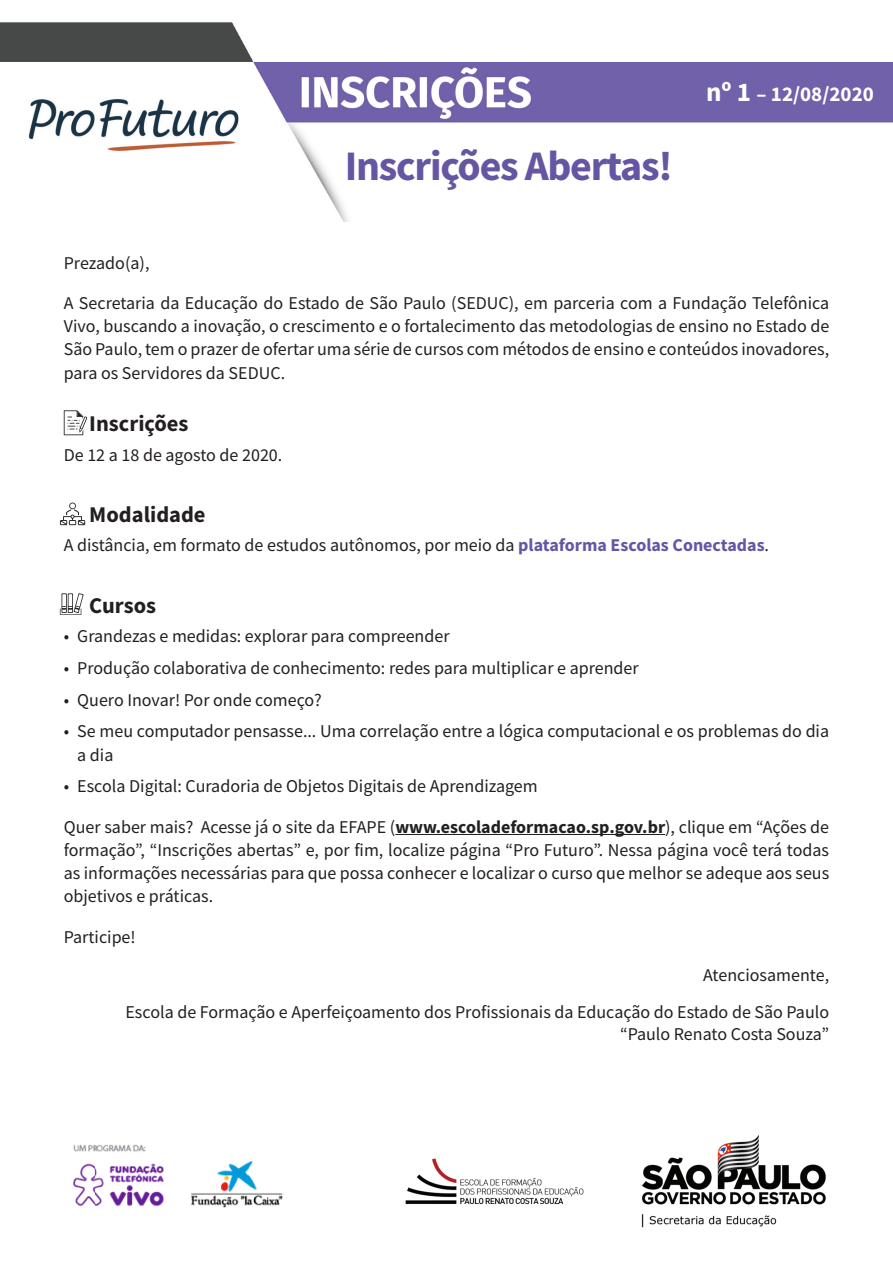
<style>
.page{position:relative;width:893px;height:1263px;background:#fff}
.page>*{position:absolute;margin:0;border:0;box-sizing:border-box;transform-origin:0 0}
.Titulo{font:700 42px "Source Sans Pro";letter-spacing:-.03em;color:#6556a4}
.intertitulo{font:700 22.5px "Source Sans Pro";color:#231f20}
.t1{font:700 21px "Source Sans Pro";color:#fff}
.texto_corrido{font:18px/23.2px "Source Sans Pro";color:#231f20;text-align:justify}
.s1{font-size:27px}
.s2{font-weight:700;color:#6556a4}
.s3{font-weight:700}
</style>
<div class="page">
<img style="left:0;top:22px;width:893px;height:199px">
<img style="left:405px;top:1135px;width:421px;height:93px">
<hr style="left:395px;top:834px;width:270px;height:1px;background:#231f20">
<svg style="left:64px;top:410px;width:23px;height:25px"></svg>
<svg style="left:60px;top:502px;width:25px;height:23px"></svg>
<svg style="left:60px;top:593px;width:24px;height:22px"></svg>
<img style="left:72px;top:1144px;width:211px;height:64px">
<p class="Titulo" style="left:345px;top:137px;width:329px">Inscrições Abertas!</p>
<p class="t1" style="left:706px;top:80px;width:169px"><span class="s1">nº 1</span> – 12/08/2020</p>
<p class="texto_corrido" style="left:64px;top:251px;width:87px">Prezado(a),</p>
<p class="texto_corrido" style="left:64px;top:291px;width:767px">A Secretaria da Educação do Estado de São Paulo (SEDUC), em parceria com a Fundação Telefônica Vivo, buscando a inovação, o crescimento e o fortalecimento das metodologias de ensino no Estado de São Paulo, tem o prazer de ofertar uma série de cursos com métodos de ensino e conteúdos inovadores, para os Servidores da SEDUC.</p>
<p class="intertitulo" style="left:89px;top:408px;width:101px">Inscrições</p>
<p class="texto_corrido" style="left:64px;top:443px;width:220px">De 12 a 18 de agosto de 2020.</p>
<p class="intertitulo" style="left:89px;top:499px;width:118px">Modalidade</p>
<p class="texto_corrido" style="left:64px;top:534px;width:707px">A distância, em formato de estudos autônomos, por meio da <span class="s2">plataforma Escolas Conectadas</span>.</p>
<p class="intertitulo" style="left:89px;top:590px;width:68px">Cursos</p>
<p class="texto_corrido" style="left:64px;top:624px;width:387px">• Grandezas e medidas: explorar para compreender</p>
<p class="texto_corrido" style="left:64px;top:656px;width:576px">• Produção colaborativa de conhecimento: redes para multiplicar e aprender</p>
<p class="texto_corrido" style="left:64px;top:688px;width:259px">• Quero Inovar! Por onde começo?</p>
<p class="texto_corrido" style="left:77px;top:720px;width:753px;text-indent:-14px">• Se meu computador pensasse... Uma correlação entre a lógica computacional e os problemas do dia a dia</p>
<p class="texto_corrido" style="left:64px;top:775px;width:475px">• Escola Digital: Curadoria de Objetos Digitais de Aprendizagem</p>
<p class="texto_corrido" style="left:64px;top:815px;width:767px">Quer saber mais? Acesse já o site da EFAPE (<span class="s3">www.escoladeformacao.sp.gov.br</span>), clique em “Ações de formação”, “Inscrições abertas” e, por fim, localize página “Pro Futuro”. Nessa página você terá todas as informações necessárias para que possa conhecer e localizar o curso que melhor se adeque aos seus objetivos e práticas.</p>
<p class="texto_corrido" style="left:64px;top:925px;width:73px">Participe!</p>
<p class="texto_corrido" style="left:703px;top:964px;width:128px">Atenciosamente,</p>
<p class="texto_corrido" style="left:125px;top:1000px;width:705px">Escola de Formação e Aperfeiçoamento dos Profissionais da Educação do Estado de São Paulo</p>
<p class="texto_corrido" style="left:620px;top:1022px;width:211px">“Paulo Renato Costa Souza”</p>
</div>
